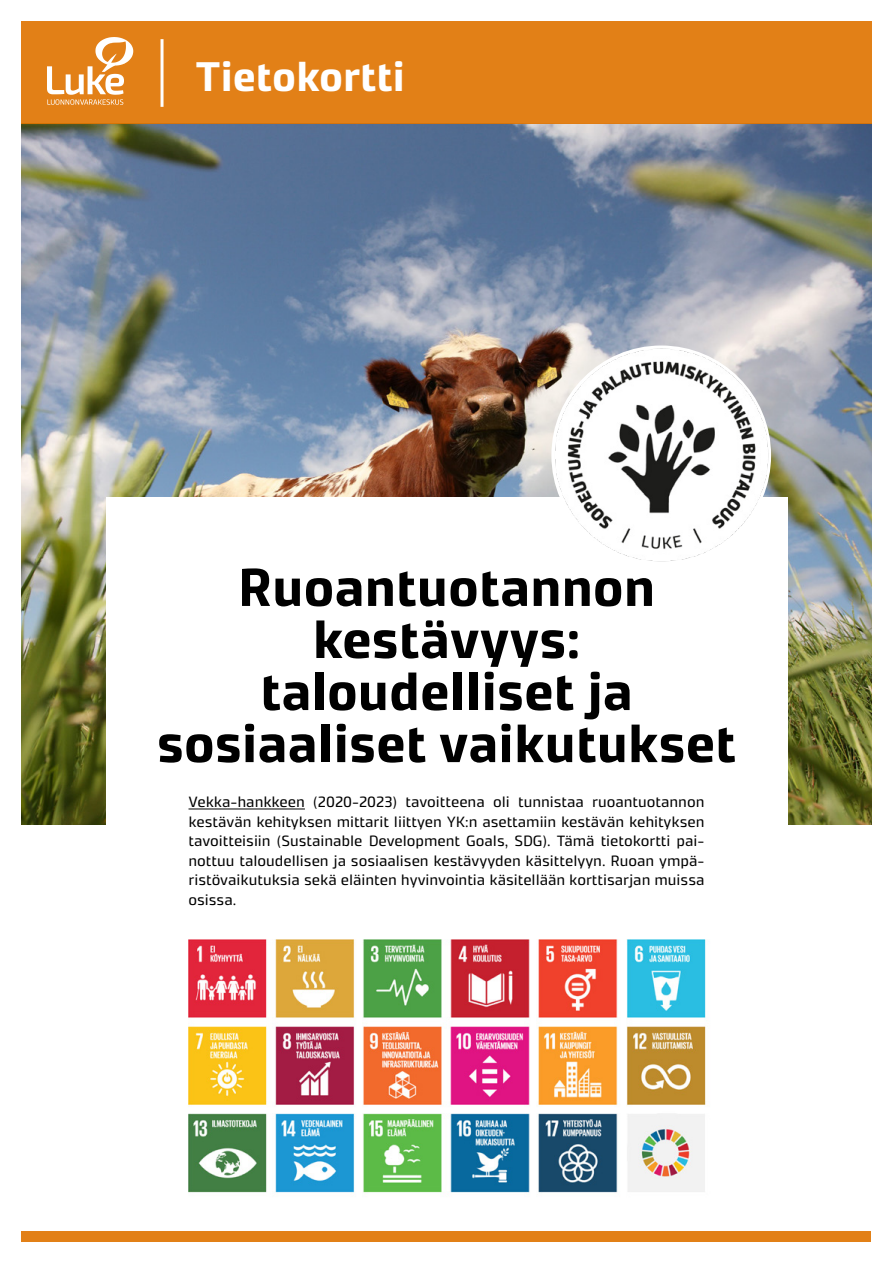
<style>
.page{position:relative;width:893px;height:1263px;background:#fff}
.page>*{position:absolute;margin:0;border:0;box-sizing:border-box;transform-origin:0 0}
.t1{font:700 53.55px/52.1px "Accura";color:#000;text-align:center}
.t2{font:700 41.7px "Accura";color:#fff}
.P_etusivu{font:15px/19.5px "Accura";color:#000;text-align:justify}
</style>
<div class="page">
<img style="left:21px;top:123px;width:851px;height:702px">
<div style="left:21px;top:21px;width:851px;height:102px;background:#e28017"></div>
<hr style="left:161px;top:39px;width:3px;height:68px;background:#fff">
<div style="left:106px;top:497px;width:681px;height:708px;background:#fff"></div>
<div style="left:21px;top:1231px;width:850px;height:11px;background:#e28017"></div>
<svg style="left:47px;top:37px;width:86px;height:68px"></svg>
<hr style="left:189px;top:809px;width:116px;height:1px;background:#000">
<img style="left:188px;top:939px;width:520px;height:254px">
<img style="left:551px;top:345px;width:220px;height:220px;border-radius:110px">
<p class="t2" style="left:196px;top:51px;width:211px">Tietokortti</p>
<h1 class="t1" style="left:157px;top:561px;width:581px">Ruoantuotannon kestävyys: taloudelliset ja sosiaaliset vaikutukset</h1>
<p class="P_etusivu" style="left:189px;top:792px;width:517px">Vekka-hankkeen (2020-2023) tavoitteena oli tunnistaa ruoantuotannon kestävän kehityksen mittarit liittyen YK:n asettamiin kestävän kehityksen tavoitteisiin (Sustainable Development Goals, SDG). Tämä tietokortti pai&shy;nottuu taloudellisen ja sosiaalisen kestävyyden käsittelyyn. Ruoan ympä&shy;ristövaikutuksia sekä eläinten hyvinvointia käsitellään korttisarjan muissa osissa.</p>
</div>
